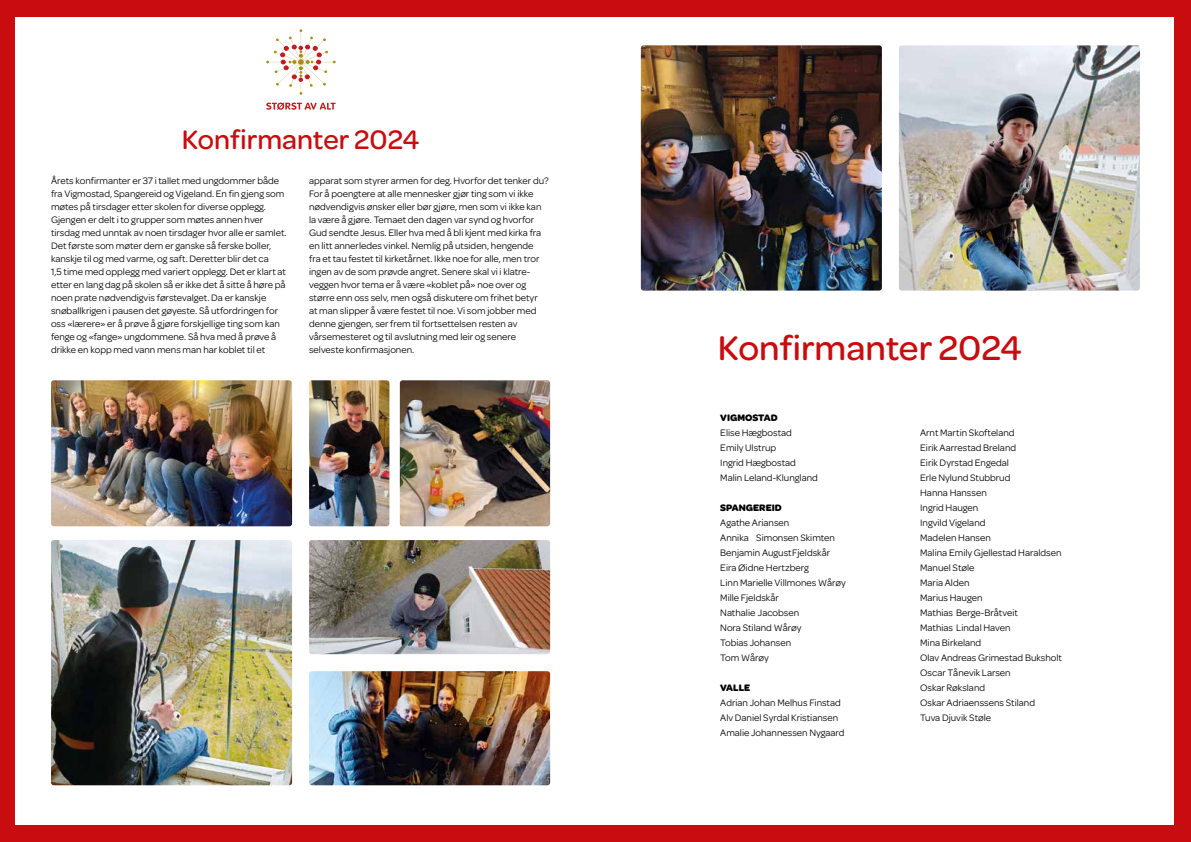
<style>
.page{position:relative;width:1191px;height:842px;background:#c90c0f}
.page>*{position:absolute;margin:0;border:0;box-sizing:border-box;transform-origin:0 0}
.t1{font:500 36.6px "Omnes";color:#c90c0f}
.t2{font:500 28.6px "Omnes";color:#c90c0f}
.t3{font:10px/15px "Omnes";color:#000}
.t4{font:700 10px "Omnes";color:#000}
</style>
<div class="page">
<div style="left:16px;top:17px;width:1158px;height:808px;background:#fff"></div>
<svg style="left:266px;top:29px;width:70px;height:66px"></svg>
<svg style="left:266px;top:103px;width:70px;height:7px"></svg>
<img style="left:51px;top:540px;width:241px;height:245px">
<img style="left:309px;top:540px;width:241px;height:114px">
<img style="left:309px;top:671px;width:241px;height:114px">
<img style="left:641px;top:45px;width:241px;height:246px">
<img style="left:899px;top:45px;width:241px;height:246px">
<img style="left:51px;top:380px;width:241px;height:146px">
<img style="left:309px;top:380px;width:80px;height:146px">
<img style="left:400px;top:380px;width:150px;height:146px">
<h2 class="t2" style="left:182px;top:120px;width:239px">Konfirmanter 2024</h2>
<p class="t3" style="left:51px;top:174px;width:237px;line-height:13px">Årets konfirmanter er 37 i tallet med ungdommer både fra Vigmostad, Spangereid og Vigeland. En fin gjeng som møtes på tirsdager etter skolen for diverse opplegg.<br>Gjengen er delt i to grupper som møtes annen hver tirsdag med unntak av noen tirsdager hvor alle er samlet.<br>Det første som møter dem er ganske så ferske boller, kanskje til og med varme, og saft. Deretter blir det ca<br>1,5 time med opplegg med variert opplegg. Det er klart at etter en lang dag på skolen så er ikke det å sitte å høre på noen prate nødvendigvis førstevalget. Da er kanskje snøballkrigen i pausen det gøyeste. Så utfordringen for oss «lærere» er å prøve å gjøre forskjellige ting som kan fenge og «fange» ungdommene. Så hva med å prøve å drikke en kopp med vann mens man har koblet til et</p>
<p class="t3" style="left:309px;top:174px;width:241px;line-height:13px">apparat som styrer armen for deg. Hvorfor det tenker du?<br>For å poengtere at alle mennesker gjør ting som vi ikke nødvendigvis ønsker eller bør gjøre, men som vi ikke kan la være å gjøre. Temaet den dagen var synd og hvorfor Gud sendte Jesus. Eller hva med å bli kjent med kirka fra en litt annerledes vinkel. Nemlig på utsiden, hengende<br>fra et tau festet til kirketårnet. Ikke noe for alle, men tror ingen av de som prøvde angret. Senere skal vi i klatre&shy;veggen hvor tema er å være «koblet på» noe over og større enn oss selv, men også diskutere om frihet betyr<br>at man slipper å være festet til noe. Vi som jobber med denne gjengen, ser frem til fortsettelsen resten av vårsemesteret og til avslutning med leir og senere selveste konfirmasjonen.</p>
<h1 class="t1" style="left:718px;top:323px;width:305px">Konfirmanter 2024</h1>
<p class="t4" style="left:720px;top:410px;width:59px">VIGMOSTAD</p>
<p class="t3" style="left:720px;top:424px;width:99px">Elise Hægbostad<br>Emily Ulstrup<br>Ingrid Hægbostad<br>Malin Leland-Klungland</p>
<p class="t4" style="left:720px;top:500px;width:63px">SPANGEREID</p>
<p class="t3" style="left:720px;top:514px;width:127px">Agathe Ariansen<br>Annika Simonsen Skimten<br>Benjamin AugustFjeldskår<br>Eira Øidne Hertzberg<br>Linn Marielle Villmones Wårøy<br>Mille Fjeldskår<br>Nathalie Jacobsen<br>Nora Stiland Wårøy<br>Tobias Johansen<br>Tom Wårøy</p>
<p class="t4" style="left:720px;top:680px;width:32px">VALLE</p>
<p class="t3" style="left:720px;top:694px;width:126px">Adrian Johan Melhus Finstad<br>Alv Daniel Syrdal Kristiansen<br>Amalie Johannessen Nygaard</p>
<p class="t3" style="left:920px;top:424px;width:143px">Arnt Martin Skofteland<br>Eirik Aarrestad Breland<br>Eirik Dyrstad Engedal<br>Erle Nylund Stubbrud<br>Hanna Hanssen<br>Ingrid Haugen<br>Ingvild Vigeland<br>Madelen Hansen<br>Malina Emily Gjellestad Haraldsen<br>Manuel Støle<br>Maria Alden<br>Marius Haugen<br>Mathias Berge-Bråtveit<br>Mathias Lindal Haven<br>Mina Birkeland<br>Olav Andreas Grimestad Buksholt<br>Oscar Tånevik Larsen<br>Oskar Røksland<br>Oskar Adriaenssens Stiland<br>Tuva Djuvik Støle</p>
</div>
